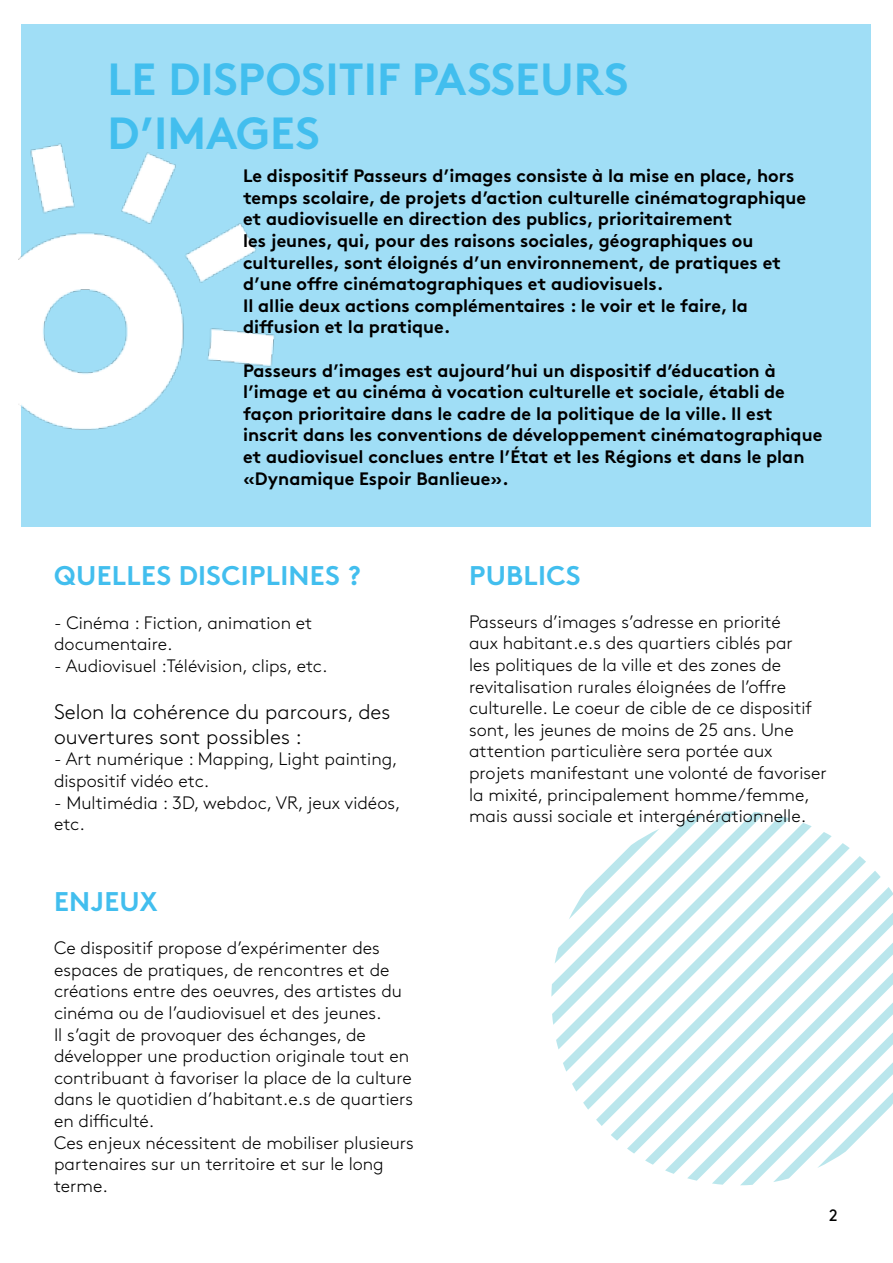
<style>
.page{position:relative;width:893px;height:1263px;background:#fff}
.page>*{position:absolute;margin:0;border:0;box-sizing:border-box;transform-origin:0 0}
.t1{font:700 45px/54px "Brown Std";color:#42beee}
.t2{font:700 27px "Brown Std";letter-spacing:.01em;color:#42beee}
.t3{font:300 21px/25.2px "Brown Std";color:#000}
.t4{font:300 18px/21.6px "Brown Std";color:#000}
.t5{font:700 18px/21.6px "Brown Std";color:#000}
.t6{font:16.5px "Brown Std";color:#000}
</style>
<div class="page">
<svg style="left:551px;top:811px;width:342px;height:374px"></svg>
<div style="left:21px;top:24px;width:849px;height:502px;background:#a0def6"></div>
<img style="left:18px;top:143px;width:257px;height:287px">
<h1 class="t1" style="left:108px;top:52px;width:523px">LE DISPOSITIF PASSEURS<br>D’IMAGES</h1>
<p class="t5" style="left:243px;top:165px;width:565px">Le dispositif Passeurs d’images consiste à la mise en place, hors temps scolaire, de projets d’action culturelle cinématographique et audiovisuelle en direction des publics, prioritairement<br>les jeunes, qui, pour des raisons sociales, géographiques ou culturelles, sont éloignés d’un environnement, de pratiques et d’une offre cinématographiques et audiovisuels.<br>Il allie deux actions complémentaires : le voir et le faire, la diffusion et la pratique.</p>
<p class="t5" style="left:243px;top:359px;width:581px">Passeurs d’images est aujourd’hui un dispositif d’éducation à l’image et au cinéma à vocation culturelle et sociale, établi de façon prioritaire dans le cadre de la politique de la ville. Il est inscrit dans les conventions de développement cinématographique et audiovisuel conclues entre l’État et les Régions et dans le plan «Dynamique Espoir Banlieue».</p>
<h2 class="t2" style="left:54px;top:559px;width:308px">QUELLES DISCIPLINES ?</h2>
<p class="t4" style="left:54px;top:612px;width:260px">- Cinéma : Fiction, animation et documentaire.</p>
<p class="t4" style="left:54px;top:655px;width:275px">- Audiovisuel :Télévision, clips, etc.</p>
<p class="t3" style="left:54px;top:699px;width:338px">Selon la cohérence du parcours, des ouvertures sont possibles :</p>
<p class="t4" style="left:54px;top:748px;width:345px">- Art numérique : Mapping, Light painting, dispositif vidéo etc.</p>
<p class="t4" style="left:54px;top:792px;width:348px">- Multimédia : 3D, webdoc, VR, jeux vidéos, etc.</p>
<h2 class="t2" style="left:54px;top:885px;width:105px">ENJEUX</h2>
<p class="t4" style="left:54px;top:937px;width:361px">Ce dispositif propose d’expérimenter des espaces de pratiques, de rencontres et de créations entre des oeuvres, des artistes du cinéma ou de l’audiovisuel et des jeunes.<br>Il s’agit de provoquer des échanges, de développer une production originale tout en contribuant à favoriser la place de la culture dans le quotidien d’habitant.e.s de quartiers en difficulté.<br>Ces enjeux nécessitent de mobiliser plusieurs partenaires sur un territoire et sur le long terme.</p>
<h2 class="t2" style="left:469px;top:559px;width:113px">PUBLICS</h2>
<p class="t4" style="left:469px;top:611px;width:359px">Passeurs d’images s’adresse en priorité<br>aux habitant.e.s des quartiers ciblés par<br>les politiques de la ville et des zones de revitalisation rurales éloignées de l’offre culturelle. Le coeur de cible de ce dispositif sont, les jeunes de moins de 25 ans. Une attention particulière sera portée aux projets manifestant une volonté de favoriser la mixité, principalement homme/femme, mais aussi sociale et intergénérationnelle.</p>
<p class="t6" style="left:829px;top:1206px;width:10px">2</p>
</div>
